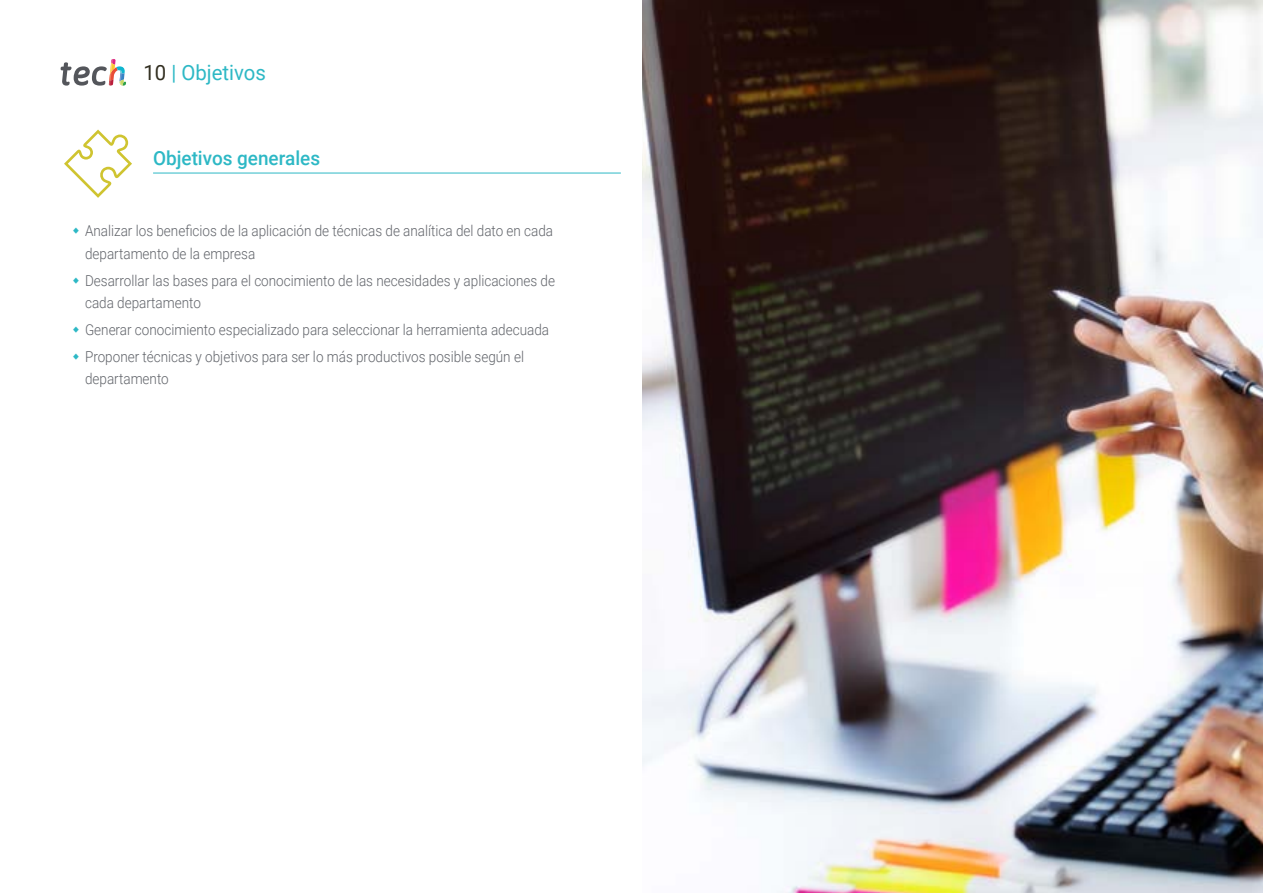
<style>
.page{position:relative;width:1263px;height:893px;background:#fff}
.page>*{position:absolute;margin:0;border:0;box-sizing:border-box;transform-origin:0 0}
.t1{font:21px "Roboto";color:#2db8c5}
.t2{font:500 19.5px "Roboto";color:#2db8c5}
.t3{font:300 15px/22.5px "Roboto";color:#61646a;scale:.9 1}
.s1{color:#312e20}
</style>
<div class="page">
<svg style="left:64px;top:130px;width:68px;height:68px"></svg>
<img style="left:642px;top:0;width:621px;height:893px">
<svg style="left:61px;top:59px;width:65px;height:27px"></svg>
<hr style="left:153px;top:173px;width:468px;height:1px;background:#2db8c5">
<h1 class="t1" style="left:144px;top:57px;width:124px"><span class="s1">10</span> | Objetivos</h1>
<h2 class="t2" style="left:153px;top:144px;width:169px">Objetivos generales</h2>
<p class="t3" style="left:85px;top:219px;width:522px">Analizar los beneficios de la aplicación de técnicas de analítica del dato en cada departamento de la empresa</p>
<p class="t3" style="left:85px;top:269px;width:524px">Desarrollar las bases para el conocimiento de las necesidades y aplicaciones de cada departamento</p>
<p class="t3" style="left:85px;top:316px;width:517px;line-height:26.7px">Generar conocimiento especializado para seleccionar la herramienta adecuada<br>Proponer técnicas y objetivos para ser lo más productivos posible según el</p>
<p class="t3" style="left:85px;top:367px;width:95px">departamento</p>
</div>
